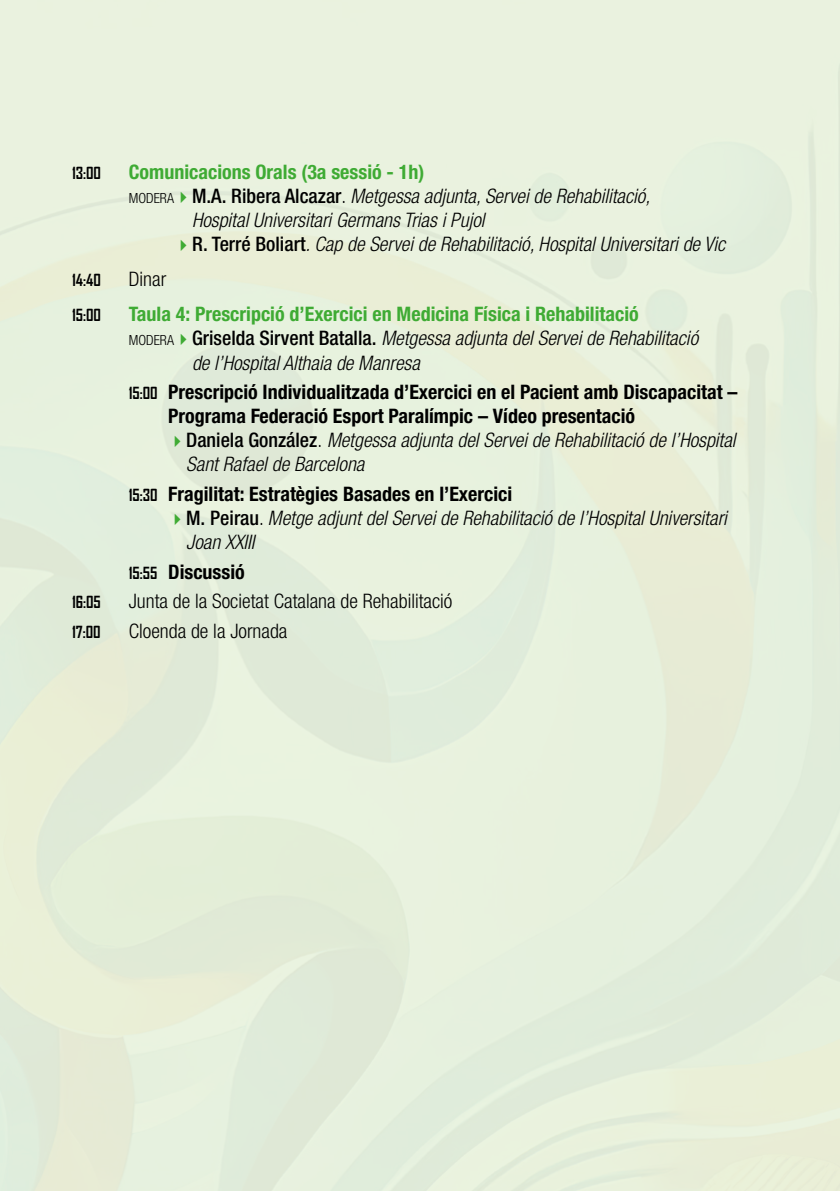
<style>
.page{position:relative;width:840px;height:1191px;background:#fff}
.page>*{position:absolute;margin:0;border:0;box-sizing:border-box;transform-origin:0 0}
.text{font:italic 300 condensed 20px/24px "Helvetica Neue LT Pro";color:#000}
.text-2{font:700 condensed 20px/24px "Helvetica Neue LT Pro";color:#000}
.text-3{font:700 condensed 20px "Helvetica Neue LT Pro";color:#3fab34}
.text-4{font:300 condensed 20px "Helvetica Neue LT Pro";color:#000}
.text-5{font:700 16px "Agency FB";color:#000}
.s1{font-style:normal;font-size:14px}
.s2{color:#3fab34}
.s3{font-weight:500;font-style:normal}
.s4{font-style:normal}
.s5{font-family:"Agency FB";font-stretch:normal;font-size:16px}
</style>
<div class="page">
<div style="left:0;top:0;width:839px;height:1191px;background:#eaf3df"></div>
<p class="text-5" style="left:72px;top:163px;width:31px">13:00</p>
<p class="text-3" style="left:129px;top:159px;width:297px">Comunicacions Orals (3a sessió - 1h)</p>
<p class="text" style="left:192px;top:184px;width:459px;text-indent:-63px"><span class="s1">MODERA</span><span class="s2">✔</span><span class="s3">M.A. Ribera Alcazar</span><span class="s4">.</span> Metgessa adjunta, Servei de Rehabilitació,<br>Hospital Universitari Germans Trias i Pujol</p>
<p class="text" style="left:174px;top:232px;width:552px"><span class="s2">✔</span><span class="s3">R. Terré Boliart</span>. Cap de Servei de Rehabilitació, Hospital Universitari de Vic</p>
<p class="text-5" style="left:72px;top:270px;width:30px">14:40</p>
<p class="text-4" style="left:129px;top:267px;width:39px">Dinar</p>
<p class="text-5" style="left:72px;top:305px;width:30px">15:00</p>
<p class="text-3" style="left:129px;top:302px;width:511px">Taula 4: Prescripció d’Exercici en Medicina Física i Rehabilitació</p>
<p class="text" style="left:192px;top:327px;width:507px;text-indent:-63px"><span class="s1">MODERA</span><span class="s2">✔</span><span class="s3">Griselda Sirvent Batalla.</span> Metgessa adjunta del Servei de Rehabilitació de l’Hospital Althaia de Manresa</p>
<p class="text-2" style="left:168px;top:380px;width:570px;text-indent:-39px"><span class="s5">15:00</span> Prescripció Individualitzada d’Exercici en el Pacient amb Discapacitat –<br>Programa Federació Esport Paralímpic – Vídeo presentació</p>
<p class="text" style="left:186px;top:428px;width:550px;text-indent:-18px"><span class="s2">✔</span><span class="s3">Daniela González</span><span class="s4">.</span> Metgessa adjunta del Servei de Rehabilitació de l’Hospital<br>Sant Rafael de Barcelona</p>
<p class="text-2" style="left:129px;top:481px;width:385px"><span class="s5">15:30</span> Fragilitat: Estratègies Basades en l’Exercici</p>
<p class="text" style="left:186px;top:506px;width:542px;text-indent:-18px"><span class="s2">✔</span><span class="s3">M. Peirau</span><span class="s4">.</span> Metge adjunt del Servei de Rehabilitació de l’Hospital Universitari<br>Joan XXIII</p>
<p class="text-2" style="left:129px;top:559px;width:117px"><span class="s5">15:55</span> Discussió</p>
<p class="text-5" style="left:72px;top:592px;width:30px">16:05</p>
<p class="text-4" style="left:129px;top:590px;width:325px">Junta de la Societat Catalana de Rehabilitació</p>
<p class="text-5" style="left:72px;top:622px;width:30px">17:00</p>
<p class="text-4" style="left:129px;top:619px;width:160px">Cloenda de la Jornada</p>
</div>
